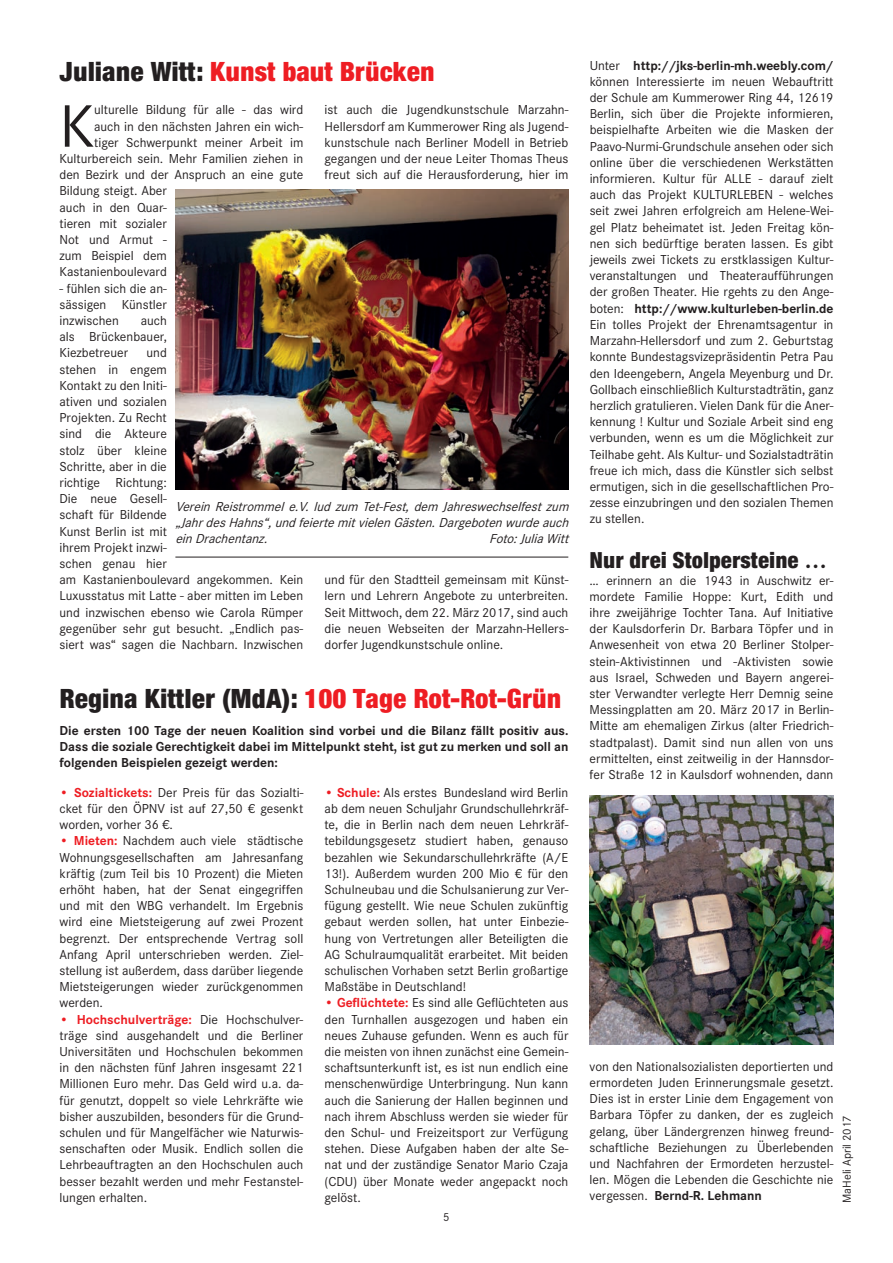
<style>
.page{position:relative;width:893px;height:1263px;background:#fff}
.page>*{position:absolute;margin:0;border:0;box-sizing:border-box;transform-origin:0 0}
.t1{font:62.1px "Corporate S";color:#231f20}
.t2{font:900 27px "Neue Helvetica Condensed BQ";color:#231f20}
.t3{font:900 27px "Neue Helvetica Condensed BQ";color:#ee1d23}
.t4{font:900 22.5px "Neue Helvetica Condensed BQ";color:#231f20}
.t5{font:13.5px/16.2px "Corporate S";color:#231f20;text-align:justify}
.t6{font:700 13.5px/16.2px "Corporate S";color:#231f20;text-align:justify}
.t7{font:italic 13.5px/16.2px "Corporate S";color:#231f20;text-align:justify}
.t8{font:12px "Corporate S";color:#231f20}
.s1{color:#231f20}
.s2{color:#ee1d23}
.s3{font-weight:700;color:#ee1d23}
.s4{font-weight:700}
</style>
<div class="page">
<img style="left:590px;top:796px;width:243px;height:248px">
<img style="left:175px;top:190px;width:393px;height:299px">
<hr style="left:175px;top:557px;width:393px;height:1px;background:#231f20">
<h2 class="t3" style="left:60px;top:54px;width:377px"><span class="s1">Juliane Witt:</span> Kunst baut Brücken</h2>
<h1 class="t1" style="left:60px;top:91px;width:36px">K</h1>
<p class="t5" style="left:94px;top:102px;width:211px">ulturelle Bildung für alle - das wird</p>
<p class="t5" style="left:325px;top:102px;width:245px">ist auch die Jugendkunstschule Marzahn-Hellersdorf am Kummerower Ring als Jugend&shy;kunstschule nach Berliner Modell in Betrieb gegangen und der neue Leiter Thomas Theus freut sich auf die Herausforderung, hier im</p>
<p class="t5" style="left:94px;top:118px;width:211px">auch in den nächsten Jahren ein wich-</p>
<p class="t5" style="left:94px;top:134px;width:211px">tiger Schwerpunkt meiner Arbeit im</p>
<p class="t5" style="left:60px;top:150px;width:245px">Kulturbereich sein. Mehr Familien ziehen in</p>
<p class="t5" style="left:60px;top:167px;width:245px">den Bezirk und der Anspruch an eine gute</p>
<p class="t5" style="left:60px;top:183px;width:109px">Bildung steigt. Aber</p>
<p class="t5" style="left:60px;top:199px;width:109px">auch in den Quar-</p>
<p class="t5" style="left:60px;top:215px;width:109px">tieren mit sozialer</p>
<p class="t5" style="left:60px;top:231px;width:109px">Not und Armut -</p>
<p class="t5" style="left:60px;top:248px;width:109px">zum Beispiel dem</p>
<p class="t5" style="left:60px;top:264px;width:109px">Kastanienboulevard</p>
<p class="t5" style="left:60px;top:280px;width:109px">- fühlen sich die an&shy;sässigen Künstler inzwischen</p>
<p class="t5" style="left:60px;top:312px;width:109px;text-indent:81px">auch als Brückenbauer, Kiezbetreuer</p>
<p class="t5" style="left:60px;top:345px;width:245px;text-align:left;text-indent:87px">und<br>stehen in engem<br>Kontakt zu den Initi-<br>ativen und sozialen<br>Projekten. Zu Recht<br>sind die Akteure<br>stolz über kleine<br>Schritte, aber in die<br>richtige Richtung:<br>Die neue Gesell-<br>schaft für Bildende<br>Kunst Berlin ist mit<br>ihrem Projekt inzwi-<br>schen genau hier<br>am Kastanienboulevard angekommen. Kein<br>Luxusstatus mit Latte - aber mitten im Leben und inzwischen ebenso wie Carola Rümper gegenüber sehr gut besucht. „Endlich pas&shy;siert was“ sagen die Nachbarn. Inzwischen</p>
<p class="t7" style="left:175px;top:498px;width:399px">Verein Reistrommel e.V. lud zum Tet-Fest, dem Jahreswechselfest zum „JahrdesHahns“,undfeiertemitvielenGästen.Dargebotenwurdeauch einDrachentanz.</p>
<p class="t7" style="left:489px;top:530px;width:85px">Foto:JuliaWitt</p>
<p class="t5" style="left:325px;top:572px;width:245px">und für den Stadtteil gemeinsam mit Künst&shy;lern und Lehrern Angebote zu unterbreiten.<br>Seit Mittwoch, dem 22. März 2017, sind auch die neuen Webseiten der Marzahn-Hellers&shy;dorfer Jugendkunstschule online.</p>
<h2 class="t2" style="left:60px;top:682px;width:503px">Regina Kittler (MdA): <span class="s2">100 Tage Rot-Rot-Grün</span></h2>
<p class="t6" style="left:60px;top:722px;width:510px">Die ersten 100 Tage der neuen Koalition sind vorbei und die Bilanz fällt positiv aus.<br>Dass die soziale Gerechtigkeit dabei im Mittelpunkt steht, ist gut zu merken und soll an folgenden Beispielen gezeigt werden:</p>
<p class="t5" style="left:60px;top:784px;width:245px"><span class="s3">• Sozialtickets:</span> Der Preis für das Sozialti&shy;cket für den ÖPNV ist auf 27,50 € gesenkt worden, vorher 36 €.</p>
<p class="t5" style="left:60px;top:833px;width:245px"><span class="s3">• Mieten:</span> Nachdem auch viele städtische Wohnungsgesellschaften am Jahresanfang kräftig (zum Teil bis 10 Prozent) die Mieten erhöht haben, hat der Senat eingegriffen und mit den WBG verhandelt. Im Ergebnis wird eine Mietsteigerung auf zwei Prozent begrenzt. Der entsprechende Vertrag soll Anfang April unterschrieben werden. Ziel&shy;stellung ist außerdem, dass darüber liegende Mietsteigerungen wieder zurückgenommen werden.</p>
<p class="t5" style="left:60px;top:1011px;width:245px"><span class="s3">• Hochschulverträge:</span> Die Hochschulver&shy;träge sind ausgehandelt und die Berliner Universitäten und Hochschulen bekommen in den nächsten fünf Jahren insgesamt 221<br>Millionen Euro mehr. Das Geld wird u.a. da&shy;für genutzt, doppelt so viele Lehrkräfte wie bisher auszubilden, besonders für die Grund&shy;schulen und für Mangelfächer wie Naturwis&shy;senschaften oder Musik. Endlich sollen die Lehrbeauftragten an den Hochschulen auch besser bezahlt werden und mehr Festanstel&shy;lungen erhalten.</p>
<p class="t5" style="left:325px;top:784px;width:245px"><span class="s3">• Schule:</span> Als erstes Bundesland wird Berlin ab dem neuen Schuljahr Grundschullehrkräf&shy;te, die in Berlin nach dem neuen Lehrkräf&shy;tebildungsgesetz studiert haben, genauso bezahlen wie Sekundarschullehrkräfte (A/E 13!). Außerdem wurden 200 Mio € für den Schulneubau und die Schulsanierung zur Ver&shy;fügung gestellt. Wie neue Schulen zukünftig gebaut werden sollen, hat unter Einbezie&shy;hung von Vertretungen aller Beteiligten die AG Schulraumqualität erarbeitet. Mit beiden schulischen Vorhaben setzt Berlin großartige Maßstäbe in Deutschland!</p>
<p class="t5" style="left:325px;top:995px;width:245px"><span class="s3">• Geflüchtete:</span> Es sind alle Geflüchteten aus den Turnhallen ausgezogen und haben ein neues Zuhause gefunden. Wenn es auch für die meisten von ihnen zunächst eine Gemein&shy;schaftsunterkunft ist, es ist nun endlich eine menschenwürdige Unterbringung. Nun kann auch die Sanierung der Hallen beginnen und nach ihrem Abschluss werden sie wieder für den Schul- und Freizeitsport zur Verfügung stehen. Diese Aufgaben haben der alte Se&shy;nat und der zuständige Senator Mario Czaja (CDU) über Monate weder angepackt noch gelöst.</p>
<p class="t8" style="left:443px;top:1211px;width:8px">5</p>
<p class="t5" style="left:590px;top:57px;width:245px">Unter <span class="s4">http://jks-berlin-mh.weebly.com/ </span>können Interessierte im neuen Webauftritt der Schule am Kummerower Ring 44, 12619<br>Berlin, sich über die Projekte informieren, beispielhafte Arbeiten wie die Masken der Paavo-Nurmi-Grundschule ansehen oder sich online über die verschiedenen Werkstätten informieren. Kultur für ALLE - darauf zielt auch das Projekt KULTURLEBEN - welches seit zwei Jahren erfolgreich am Helene-Wei&shy;gel Platz beheimatet ist. Jeden Freitag kön&shy;nen sich bedürftige beraten lassen. Es gibt jeweils zwei Tickets zu erstklassigen Kultur&shy;veranstaltungen und Theateraufführungen der großen Theater. Hie rgehts zu den Ange&shy;boten: <span class="s4">http://www.kulturleben-berlin.de </span>Ein tolles Projekt der Ehrenamtsagentur in Marzahn-Hellersdorf und zum 2. Geburtstag konnte Bundestagsvizepräsidentin Petra Pau den Ideengebern, Angela Meyenburg und Dr.<br>Gollbach einschließlich Kulturstadträtin, ganz herzlich gratulieren. Vielen Dank für die Aner&shy;kennung ! Kultur und Soziale Arbeit sind eng verbunden, wenn es um die Möglichkeit zur Teilhabe geht. Als Kultur- und Sozialstadträtin freue ich mich, dass die Künstler sich selbst ermutigen, sich in die gesellschaftlichen Pro&shy;zesse einzubringen und den sozialen Themen zu stellen.</p>
<h3 class="t4" style="left:590px;top:546px;width:239px">Nur drei Stolpersteine …</h3>
<p class="t5" style="left:590px;top:572px;width:245px">… erinnern an die 1943 in Auschwitz er&shy;mordete Familie Hoppe: Kurt, Edith und ihre zweijährige Tochter Tana. Auf Initiative der Kaulsdorferin Dr. Barbara Töpfer und in Anwesenheit von etwa 20 Berliner Stolper&shy;stein-Aktivistinnen und -Aktivisten sowie aus Israel, Schweden und Bayern angerei&shy;ster Verwandter verlegte Herr Demnig seine Messingplatten am 20. März 2017 in Berlin-Mitte am ehemaligen Zirkus (alter Friedrich&shy;stadtpalast). Damit sind nun allen von uns ermittelten, einst zeitweilig in der Hannsdor&shy;fer Straße 12 in Kaulsdorf wohnenden, dann</p>
<p class="t5" style="left:590px;top:1058px;width:245px">von den Nationalsozialisten deportierten und ermordeten Juden Erinnerungsmale gesetzt.<br>Dies ist in erster Linie dem Engagement von Barbara Töpfer zu danken, der es zugleich gelang, über Ländergrenzen hinweg freund&shy;schaftliche Beziehungen zu Überlebenden und Nachfahren der Ermordeten herzustel&shy;len. Mögen die Lebenden die Geschichte nie vergessen. <span class="s4">Bernd-R. Lehmann</span></p>
<p class="t8" style="left:840px;top:1203px;width:89px;rotate:-90deg">MaHeli April 2017</p>
</div>
